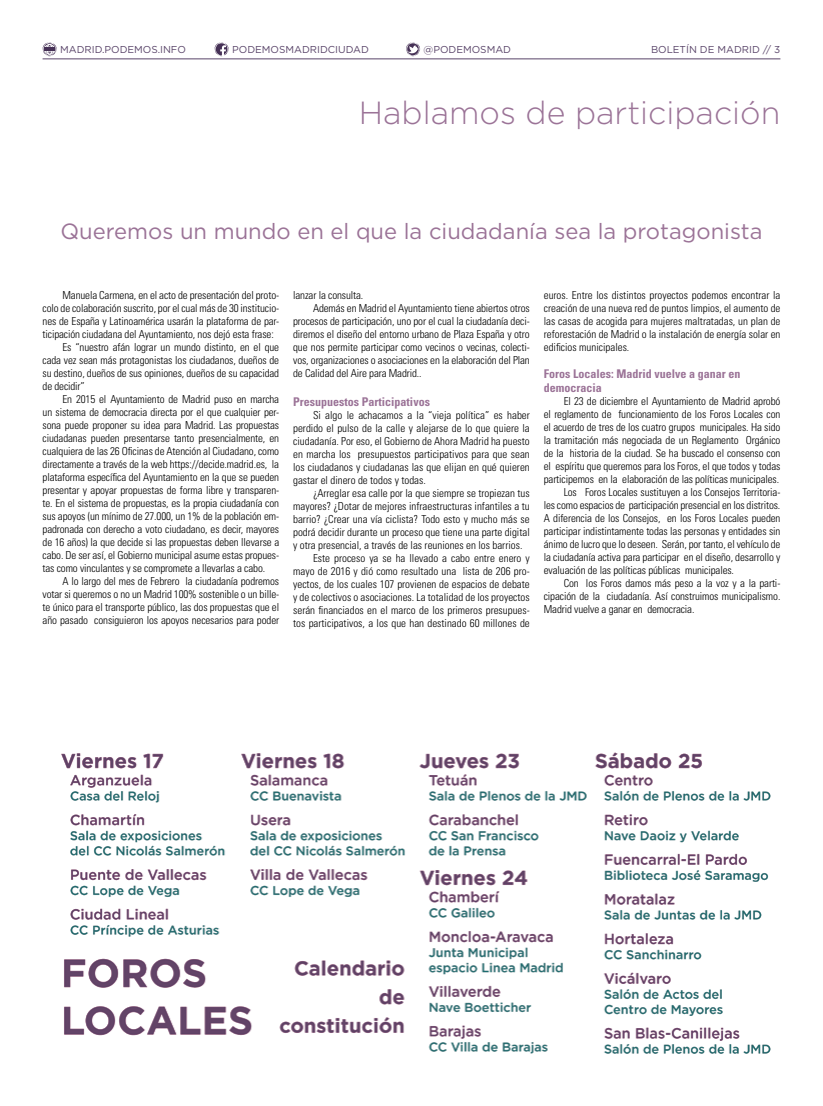
<style>
.page{position:relative;width:823px;height:1106px;background:#fff}
.page>*{position:absolute;margin:0;border:0;box-sizing:border-box;transform-origin:0 0}
._04_Actualidad_Podem{font:300 32px "Gotham";color:#9b7397}
._03_TITULAR{font:22px "Gotham";color:#9b7397}
._01_TEXTO_DESTACADO{font:700 condensed 12px/14px "Univers LT Std";color:#9b7397}
._01_TEXTO{font:300 condensed 11px/13px "Univers LT Std";letter-spacing:-.01em;color:#000;text-align:justify}
._00_BOLETIN_REDES{font:10px "Gotham";color:#594469}
._00_BOLETIN_PAGINA{font:10px "Gotham";color:#594469}
</style>
<div class="page">
<hr style="left:43px;top:58px;width:737px;height:1px;background:#594469">
<svg style="left:214px;top:43px;width:14px;height:13px"></svg>
<svg style="left:43px;top:43px;width:14px;height:13px"></svg>
<svg style="left:406px;top:43px;width:14px;height:13px"></svg>
<img style="left:61px;top:752px;width:710px;height:302px">
<p class="_00_BOLETIN_REDES" style="left:60px;top:43px;width:127px">MADRID.PODEMOS.INFO</p>
<p class="_00_BOLETIN_REDES" style="left:232px;top:43px;width:138px">PODEMOSMADRIDCIUDAD</p>
<p class="_00_BOLETIN_REDES" style="left:423px;top:43px;width:89px">@PODEMOSMAD</p>
<p class="_00_BOLETIN_PAGINA" style="left:650px;top:43px;width:131px">BOLETÍN DE MADRID // 3</p>
<p class="_04_Actualidad_Podem" style="left:358px;top:92px;width:423px">Hablamos de participación</p>
<p class="_03_TITULAR" style="left:60px;top:217px;width:703px">Queremos un mundo en el que la ciudadanía sea la protagonista</p>
<p class="_01_TEXTO" style="left:43px;top:288px;width:238px;text-indent:20px">Manuela Carmena, en el acto de presentación del proto&shy;colo de colaboración suscrito, por el cual más de 30 institucio&shy;nes de España y Latinoamérica usarán la plataforma de par&shy;ticipación ciudadana del Ayuntamiento, nos dejó esta frase:</p>
<p class="_01_TEXTO" style="left:43px;top:340px;width:238px;text-indent:20px">Es “nuestro afán lograr un mundo distinto, en el que cada vez sean más protagonistas los ciudadanos, dueños de su destino, dueños de sus opiniones, dueños de su capacidad de decidir”</p>
<p class="_01_TEXTO" style="left:43px;top:392px;width:238px;text-indent:20px">En 2015 el Ayuntamiento de Madrid puso en marcha un sistema de democracia directa por el que cualquier per&shy;sona puede proponer su idea para Madrid. Las propuestas ciudadanas pueden presentarse tanto presencialmente, en cualquiera de las 26 Oficinas de Atención al Ciudadano, como directamente a través de la web https://decide.madrid.es, la plataforma específica del Ayuntamiento en la que se pueden presentar y apoyar propuestas de forma libre y transparen&shy;te. En el sistema de propuestas, es la propia ciudadanía con sus apoyos (un mínimo de 27.000, un 1% de la población em&shy;padronada con derecho a voto ciudadano, es decir, mayores de 16 años) la que decide si las propuestas deben llevarse a cabo. De ser así, el Gobierno municipal asume estas propues&shy;tas como vinculantes y se compromete a llevarlas a cabo.</p>
<p class="_01_TEXTO" style="left:43px;top:574px;width:238px;text-indent:20px">A lo largo del mes de Febrero la ciudadanía podremos votar si queremos o no un Madrid 100% sostenible o un bille&shy;te único para el transporte público, las dos propuestas que el año pasado consiguieron los apoyos necesarios para poder</p>
<p class="_01_TEXTO" style="left:293px;top:288px;width:72px">lanzar la consulta.</p>
<p class="_01_TEXTO" style="left:293px;top:301px;width:238px;text-indent:20px">Además en Madrid el Ayuntamiento tiene abiertos otros procesos de participación, uno por el cual la ciudadanía deci&shy;diremos el diseño del entorno urbano de Plaza España y otro que nos permite participar como vecinos o vecinas, colecti&shy;vos, organizaciones o asociaciones en la elaboración del Plan de Calidad del Aire para Madrid..</p>
<p class="_01_TEXTO_DESTACADO" style="left:293px;top:395px;width:138px">Presupuestos Participativos</p>
<p class="_01_TEXTO" style="left:293px;top:409px;width:238px;text-indent:20px">Si algo le achacamos a la “vieja política” es haber perdido el pulso de la calle y alejarse de lo que quiere la ciudadanía. Por eso, el Gobierno de Ahora Madrid ha puesto en marcha los presupuestos participativos para que sean los ciudadanos y ciudadanas las que elijan en qué quieren gastar el dinero de todos y todas.</p>
<p class="_01_TEXTO" style="left:293px;top:487px;width:238px;text-indent:20px">¿Arreglar esa calle por la que siempre se tropiezan tus mayores? ¿Dotar de mejores infraestructuras infantiles a tu barrio? ¿Crear una vía ciclista? Todo esto y mucho más se podrá decidir durante un proceso que tiene una parte digital y otra presencial, a través de las reuniones en los barrios.</p>
<p class="_01_TEXTO" style="left:293px;top:552px;width:238px;text-indent:20px">Este proceso ya se ha llevado a cabo entre enero y mayo de 2016 y dió como resultado una lista de 206 pro&shy;yectos, de los cuales 107 provienen de espacios de debate y de colectivos o asociaciones. La totalidad de los proyectos serán financiados en el marco de los primeros presupues&shy;tos participativos, a los que han destinado 60 millones de</p>
<p class="_01_TEXTO" style="left:543px;top:288px;width:238px">euros. Entre los distintos proyectos podemos encontrar la creación de una nueva red de puntos limpios, el aumento de las casas de acogida para mujeres maltratadas, un plan de reforestación de Madrid o la instalación de energía solar en edificios municipales.</p>
<p class="_01_TEXTO_DESTACADO" style="left:543px;top:367px;width:198px">Foros Locales: Madrid vuelve a ganar en democracia</p>
<p class="_01_TEXTO" style="left:543px;top:395px;width:238px;text-indent:20px">El 23 de diciembre el Ayuntamiento de Madrid aprobó el reglamento de funcionamiento de los Foros Locales con el acuerdo de tres de los cuatro grupos municipales. Ha sido la tramitación más negociada de un Reglamento Orgánico de la historia de la ciudad. Se ha buscado el consenso con el espíritu que queremos para los Foros, el que todos y todas participemos en la elaboración de las políticas municipales.</p>
<p class="_01_TEXTO" style="left:543px;top:486px;width:238px;text-indent:20px">Los Foros Locales sustituyen a los Consejos Territoria&shy;les como espacios de participación presencial en los distritos.<br>A diferencia de los Consejos, en los Foros Locales pueden participar indistintamente todas las personas y entidades sin ánimo de lucro que lo deseen. Serán, por tanto, el vehículo de la ciudadanía activa para participar en el diseño, desarrollo y evaluación de las políticas públicas municipales.</p>
<p class="_01_TEXTO" style="left:543px;top:577px;width:238px;text-indent:20px">Con los Foros damos más peso a la voz y a la parti&shy;cipación de la ciudadanía. Así construimos municipalismo.<br>Madrid vuelve a ganar en democracia.</p>
</div>
